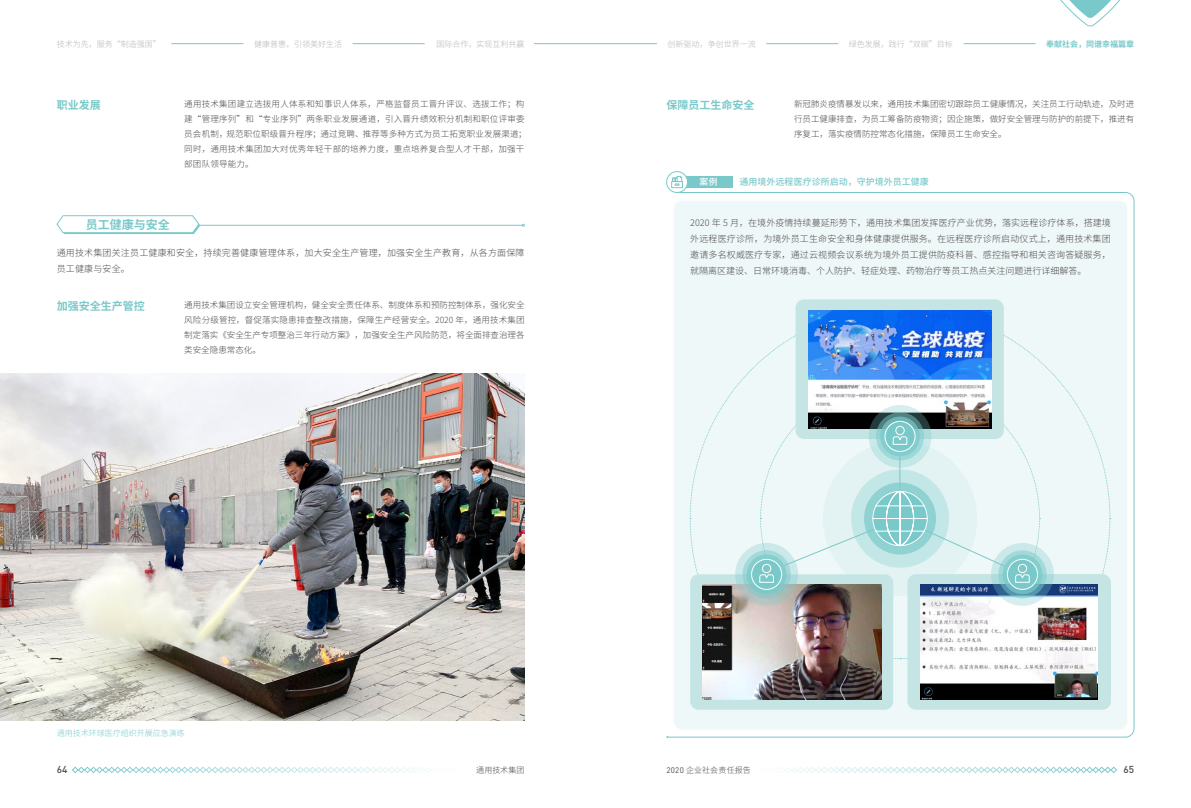
<style>
.page{position:relative;width:1191px;height:808px;background:#fff}
.page>*{position:absolute;margin:0;border:0;box-sizing:border-box;transform-origin:0 0}
.t1{font:700 12px "Source Han Sans CN";color:#7ac9ca}
.t2{font:700 11px "Source Han Sans CN";color:#7ac9ca}
.t3{font:500 10px "DIN";color:#4c4948}
.t4{font:300 9px/16px "Source Han Sans CN";letter-spacing:.02em;color:#4c4948}
.t5{font:500 9px "Source Han Sans CN";color:#7ac9ca}
.t6{font:500 8.9px "Source Han Sans CN";color:#fff}
.t7{font:300 8.5px/15px "Source Han Sans CN";letter-spacing:.02em;color:#4c4948;text-align:justify}
.t8{font:300 8px "Source Han Sans CN";color:#b5b6b6}
.t9{font:300 8px "Source Han Sans CN";letter-spacing:.02em;color:#4c4948}
.t10{font:300 8px "Source Han Sans CN";color:#7ac9ca}
.t11{font:700 8px "Source Han Sans CN";color:#7ac9ca}
.s1{font-family:"DIN";font-weight:400}
</style>
<div class="page">
<hr style="left:534px;top:43px;width:123px;height:1px;background:#7ac9ca">
<hr style="left:171px;top:43px;width:72px;height:1px;background:#7ac9ca">
<hr style="left:963px;top:43px;width:72px;height:1px;background:#7ac9ca">
<hr style="left:353px;top:43px;width:72px;height:1px;background:#7ac9ca">
<hr style="left:766px;top:43px;width:72px;height:1px;background:#7ac9ca">
<svg style="left:72px;top:766px;width:357px;height:7px"></svg>
<svg style="left:782px;top:766px;width:335px;height:7px"></svg>
<svg style="left:1060px;top:0;width:61px;height:26px"></svg>
<div style="left:682px;top:176px;width:50px;height:12px;background:#7ac9ca"></div>
<svg style="left:668px;top:192px;width:466px;height:546px"></svg>
<svg style="left:666px;top:172px;width:21px;height:20px"></svg>
<div style="left:666px;top:171px;width:22px;height:22px;border:1px solid #7ac9ca;border-radius:50%"></div>
<svg style="left:671px;top:176px;width:12px;height:12px"></svg>
<div style="left:1003px;top:307px;width:107px;height:71px;background:#eff8f8"></div>
<div style="left:689px;top:307px;width:106px;height:71px;background:#eff8f8"></div>
<hr style="left:199px;top:225px;width:323px;height:1px;background:#7ac9ca">
<svg style="left:56px;top:215px;width:144px;height:19px"></svg>
<img style="left:0;top:373px;width:524px;height:348px">
<div style="left:690px;top:574px;width:203px;height:136px;background:#c5e5e5;border-radius:9px"></div>
<div style="left:907px;top:574px;width:204px;height:136px;background:#c5e5e5;border-radius:9px"></div>
<div style="left:795px;top:299px;width:208px;height:140px;background:#c5e5e5;border-radius:9px"></div>
<img style="left:808px;top:310px;width:183px;height:68px">
<svg style="left:689px;top:378px;width:422px;height:321px"></svg>
<p class="t8" style="left:57px;top:39px;width:105px">技术为先，服务“制造强国”</p>
<p class="t8" style="left:254px;top:39px;width:89px">健康普惠，引领美好生活</p>
<p class="t8" style="left:436px;top:39px;width:90px">国际合作，实现互利共赢</p>
<p class="t8" style="left:667px;top:39px;width:89px">创新驱动，争创世界一流</p>
<p class="t8" style="left:849px;top:39px;width:105px">绿色发展，践行“双碳”目标</p>
<p class="t11" style="left:1046px;top:39px;width:89px">奉献社会，同谱幸福篇章</p>
<p class="t2" style="left:57px;top:99px;width:45px">职业发展</p>
<p class="t7" style="left:184px;top:96px;width:344px;text-align:left">通用技术集团建立选拔用人体系和知事识人体系，严格监督员工晋升评议、选拔工作；构建“管理序列”和“专业序列”两条职业发展通道，引入晋升绩效积分机制和职位评审委员会机制，规范职位职级晋升程序；通过竞聘、推荐等多种方式为员工拓宽职业发展渠道；同时，通用技术集团加大对优秀年轻干部的培养力度，重点培养复合型人才干部，加强干部团队领导能力。</p>
<h1 class="t1" style="left:86px;top:218px;width:85px">员工健康与安全</h1>
<p class="t4" style="left:57px;top:245px;width:469px">通用技术集团关注员工健康和安全，持续完善健康管理体系，加大安全生产管理，加强安全生产教育，从各方面保障员工健康与安全。</p>
<p class="t2" style="left:57px;top:300px;width:89px">加强安全生产管控</p>
<p class="t7" style="left:184px;top:298px;width:342px">通用技术集团设立安全管理机构，健全安全责任体系、制度体系和预防控制体系，强化安全风险分级管控，督促落实隐患排查整改措施，保障生产经营安全。2020 年，通用技术集团制定落实《安全生产专项整治三年行动方案》，加强安全生产风险防范，将全面排查治理各类安全隐患常态化。</p>
<p class="t2" style="left:666px;top:99px;width:89px">保障员工生命安全</p>
<p class="t7" style="left:794px;top:96px;width:342px">新冠肺炎疫情暴发以来，通用技术集团密切跟踪员工健康情况，关注员工行动轨迹，及时进行员工健康排查，为员工筹备防疫物资；因企施策，做好安全管理与防护的前提下，推进有序复工，落实疫情防控常态化措施，保障员工生命安全。</p>
<p class="t6" style="left:699px;top:177px;width:20px">案例</p>
<p class="t5" style="left:739px;top:177px;width:190px">通用境外远程医疗诊所启动，守护境外员工健康</p>
<p class="t4" style="left:690px;top:215px;width:422px;text-align:justify">2020 年 5 月，在境外疫情持续蔓延形势下，通用技术集团发挥医疗产业优势，落实远程诊疗体系，搭建境外远程医疗诊所，为境外员工生命安全和身体健康提供服务。在远程医疗诊所启动仪式上，通用技术集团邀请多名权威医疗专家，通过云视频会议系统为境外员工提供防疫科普、感控指导和相关咨询答疑服务，就隔离区建设、日常环境消毒、个人防护、轻症处理、药物治疗等员工热点关注问题进行详细解答。</p>
<p class="t10" style="left:57px;top:729px;width:129px">通用技术环球医疗组织开展应急演练</p>
<p class="t3" style="left:57px;top:763px;width:12px">64</p>
<p class="t9" style="left:476px;top:765px;width:50px">通用技术集团</p>
<p class="t9" style="left:666px;top:765px;width:86px"><span class="s1">2020</span> 企业社会责任报告</p>
<p class="t3" style="left:1123px;top:763px;width:12px">65</p>
</div>
